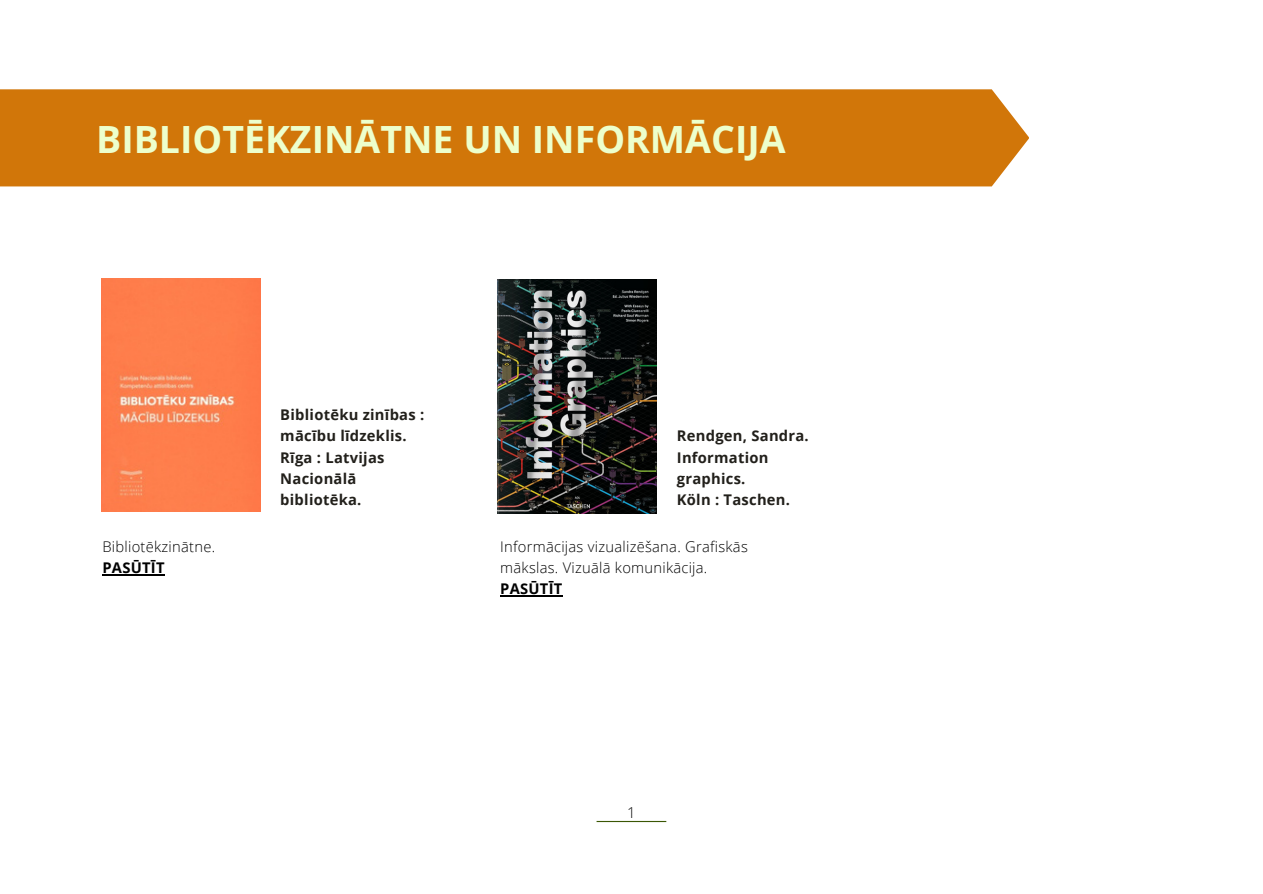
<style>
.page{position:relative;width:1263px;height:894px;background:#fff}
.page>*{position:absolute;margin:0;border:0;box-sizing:border-box;transform-origin:0 0}
.t1{font:700 37.5px "Open Sans";color:#edffcc}
.t2{font:300 15px "Open Sans";color:#000}
.t3{font:700 14.7px/21.3px "Open Sans";letter-spacing:.02em;color:#22201b}
.t4{font:300 14.7px/21.3px "Open Sans";letter-spacing:.02em;color:#000}
.t5{font:700 14.7px "Open Sans";letter-spacing:.02em;color:#000}
</style>
<div class="page">
<hr style="left:597px;top:820px;width:69px;height:1px;background:#3b5704">
<div style="left:0;top:89px;width:1029px;height:97px;background:#d17609"></div>
<img style="left:101px;top:278px;width:160px;height:234px">
<img style="left:497px;top:279px;width:160px;height:234px">
<hr style="left:112px;top:574px;width:53px;height:1px;background:#000">
<hr style="left:500px;top:595px;width:63px;height:1px;background:#000">
<p class="t1" style="left:96px;top:112px;width:691px">BIBLIOTĒKZINĀTNE UN INFORMĀCIJA</p>
<p class="t4" style="left:102px;top:535px;width:114px">Bibliotēkzinātne.</p>
<p class="t5" style="left:102px;top:557px;width:64px">PASŪTĪT</p>
<p class="t3" style="left:280px;top:403px;width:145px">Bibliotēku zinības : mācību līdzeklis.<br>Rīga : Latvijas<br>Nacionālā bibliotēka.</p>
<p class="t3" style="left:677px;top:425px;width:133px">Rendgen, Sandra.<br>Information graphics.</p>
<p class="t3" style="left:677px;top:489px;width:115px">Köln : Taschen.</p>
<p class="t4" style="left:500px;top:535px;width:249px">Informācijas vizualizēšana. Grafiskās mākslas. Vizuālā komunikācija.</p>
<p class="t5" style="left:500px;top:578px;width:64px">PASŪTĪT</p>
<p class="t2" style="left:627px;top:801px;width:10px">1</p>
</div>
